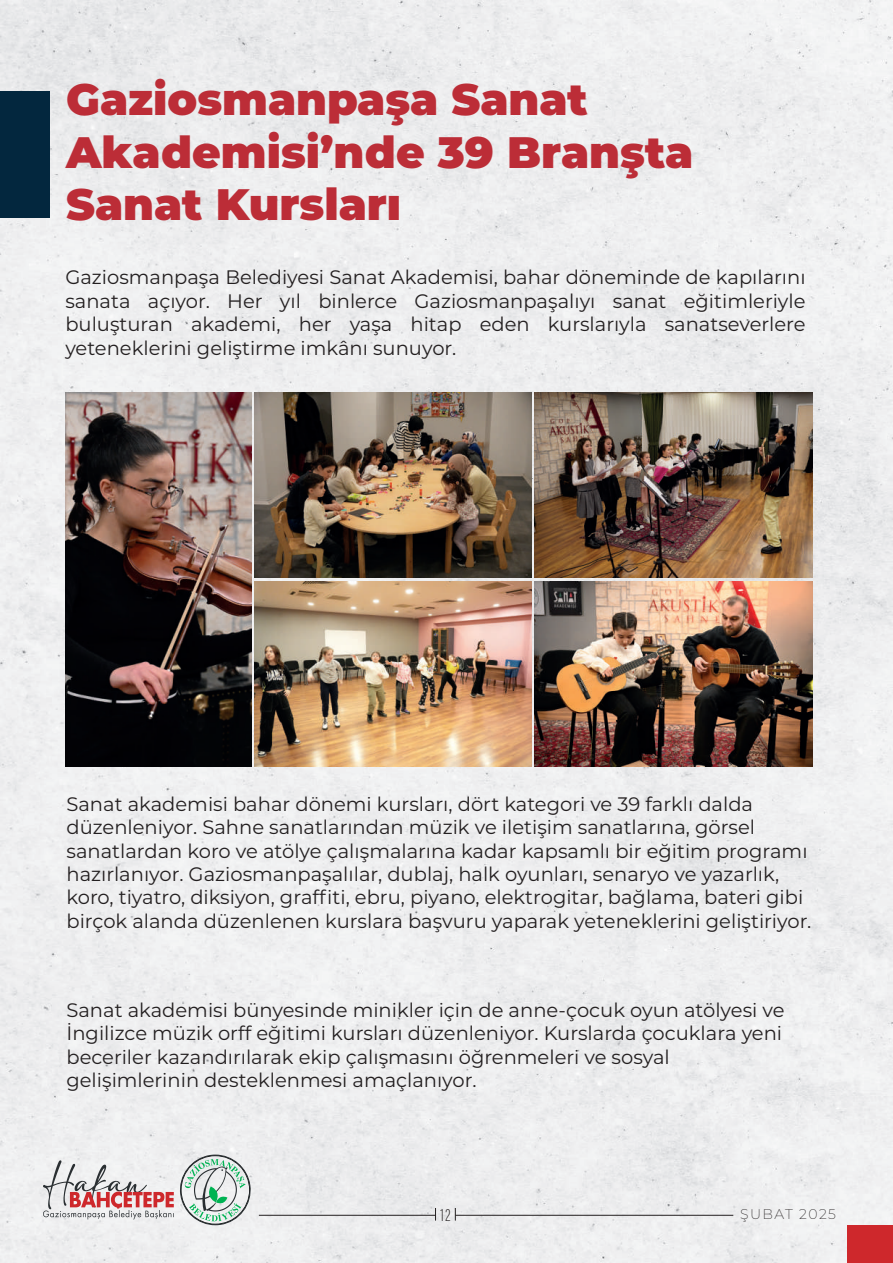
<style>
.page{position:relative;width:893px;height:1263px;background:#eeeeef}
.page>*{position:absolute;margin:0;border:0;box-sizing:border-box;transform-origin:0 0}
.t1{font:900 43.95px/52.8px "Montserrat";color:#bc2d37}
.t2{font:19.5px/23.4px "Montserrat";color:#231f20}
.t3{font:200 13.95px "Montserrat";letter-spacing:.1em;color:#231f20}
</style>
<div class="page">
<svg style="left:43px;top:1154px;width:210px;height:71px"></svg>
<hr style="left:455px;top:1215px;width:278px;height:1px;background:#231f20">
<hr style="left:259px;top:1215px;width:176px;height:1px;background:#231f20">
<div style="left:848px;top:1225px;width:45px;height:38px;background:#ce282c"></div>
<div style="left:0;top:92px;width:50px;height:126px;background:#03273e"></div>
<img style="left:254px;top:393px;width:278px;height:185px">
<img style="left:535px;top:393px;width:277px;height:185px">
<img style="left:535px;top:581px;width:277px;height:185px">
<img style="left:254px;top:581px;width:278px;height:185px">
<img style="left:66px;top:393px;width:185px;height:373px">
<svg style="left:435px;top:1208px;width:21px;height:12px"></svg>
<h1 class="t1" style="left:66px;top:70px;width:629px">Gaziosmanpaşa Sanat<br>Akademisi’nde 39 Branşta<br>Sanat Kursları</h1>
<p class="t2" style="left:65px;top:265px;width:742px;text-align:justify">Gaziosmanpaşa Belediyesi Sanat Akademisi, bahar döneminde de kapılarını sanata açıyor. Her yıl binlerce Gaziosmanpaşalıyı sanat eğitimleriyle buluşturan akademi, her yaşa hitap eden kurslarıyla sanatseverlere yeteneklerini geliştirme imkânı sunuyor.</p>
<p class="t2" style="left:66px;top:791px;width:746px">Sanat akademisi bahar dönemi kursları, dört kategori ve 39 farklı dalda düzenleniyor. Sahne sanatlarından müzik ve iletişim sanatlarına, görsel sanatlardan koro ve atölye çalışmalarına kadar kapsamlı bir eğitim programı hazırlanıyor. Gaziosmanpaşalılar, dublaj, halk oyunları, senaryo ve yazarlık, koro, tiyatro, diksiyon, graffiti, ebru, piyano, elektrogitar, bağlama, bateri gibi birçok alanda düzenlenen kurslara başvuru yaparak yeteneklerini geliştiriyor.</p>
<p class="t2" style="left:66px;top:998px;width:720px">Sanat akademisi bünyesinde minikler için de anne-çocuk oyun atölyesi ve İngilizce müzik orff eğitimi kursları düzenleniyor. Kurslarda çocuklara yeni beceriler kazandırılarak ekip çalışmasını öğrenmeleri ve sosyal gelişimlerinin desteklenmesi amaçlanıyor.</p>
<p class="t3" style="left:740px;top:1205px;width:97px">ŞUBAT 2025</p>
</div>
